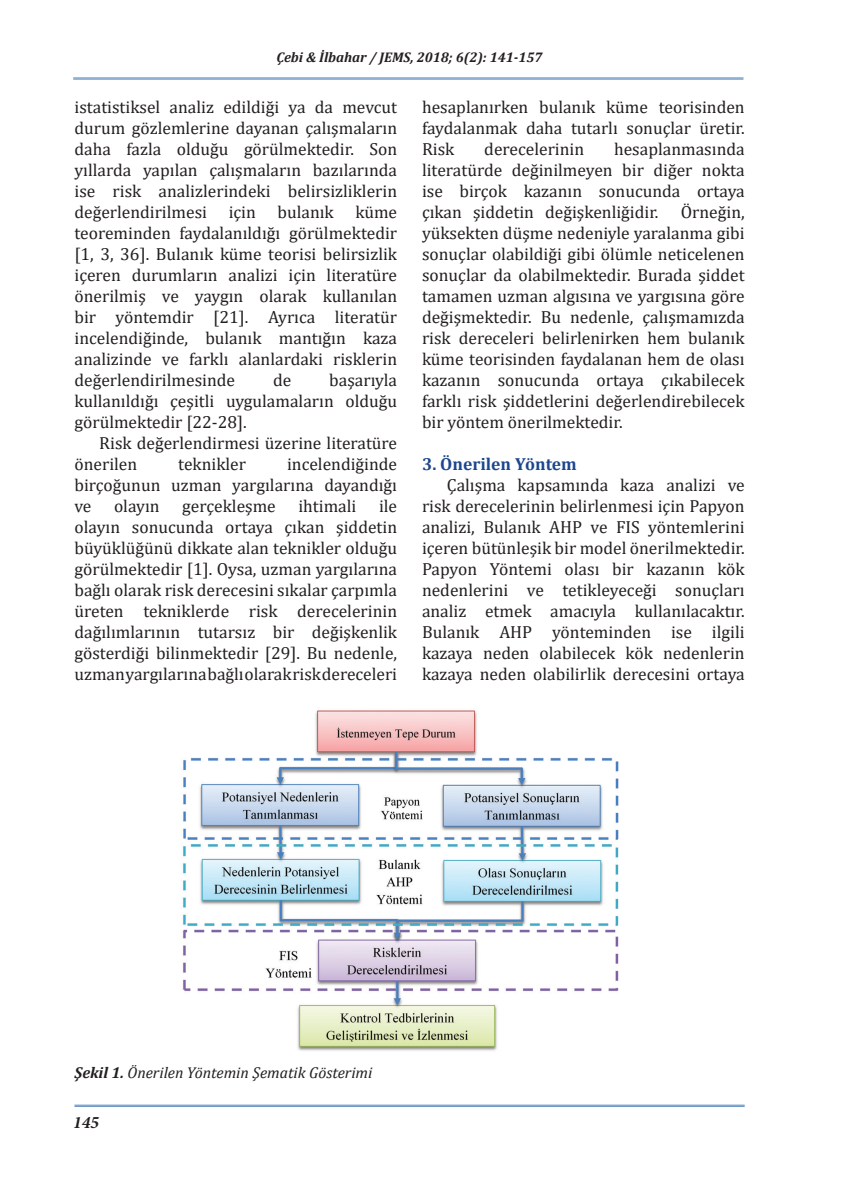
<style>
.page{position:relative;width:844px;height:1191px;background:#fff}
.page>*{position:absolute;margin:0;border:0;box-sizing:border-box;transform-origin:0 0}
.t1{font:17.5px/21px "Cambria";color:#231f20;text-align:justify}
.t2{font:700 17.5px "Cambria";color:#1c468d}
.t3{font:italic 700 17.5px "Minion Pro";color:#231f20}
.t4{font:italic 15.75px "Cambria";color:#231f20}
.t5{font:italic 700 14px "Cambria";color:#231f20}
.s1{font-weight:700}
</style>
<div class="page">
<hr style="left:74px;top:1104px;width:670px;height:1px;background:#578abe">
<hr style="left:74px;top:1106px;width:670px;height:1px;background:#578abe">
<hr style="left:73px;top:78px;width:670px;height:1px;background:#578abe">
<hr style="left:73px;top:79px;width:670px;height:1px;background:#578abe">
<img style="left:182px;top:710px;width:437px;height:341px">
<p class="t5" style="left:276px;top:48px;width:267px">Çebi &amp; İlbahar / JEMS, 2018; 6(2): 141-157</p>
<p class="t1" style="left:74px;top:96px;width:324px">istatistiksel analiz edildiği ya da mevcut durum gözlemlerine dayanan çalışmaların daha fazla olduğu görülmektedir. Son yıllarda yapılan çalışmaların bazılarında ise risk analizlerindeki belirsizliklerin değerlendirilmesi için bulanık küme teoreminden faydalanıldığı görülmektedir [1, 3, 36]. Bulanık küme teorisi belirsizlik içeren durumların analizi için literatüre önerilmiş ve yaygın olarak kullanılan bir yöntemdir [21]. Ayrıca literatür incelendiğinde, bulanık mantığın kaza analizinde ve farklı alanlardaki risklerin değerlendirilmesinde</p>
<p class="t1" style="left:74px;top:369px;width:324px;text-indent:255px">başarıyla kullanıldığı çeşitli uygulamaların olduğu görülmektedir [22-28].</p>
<p class="t1" style="left:74px;top:432px;width:324px;text-indent:25px">Risk değerlendirmesi üzerine literatüre önerilen</p>
<p class="t1" style="left:273px;top:369px;width:20px">de</p>
<p class="t1" style="left:74px;top:453px;width:324px;text-indent:212px">incelendiğinde birçoğunun uzman yargılarına dayandığı ve</p>
<p class="t1" style="left:178px;top:453px;width:69px">teknikler</p>
<p class="t1" style="left:74px;top:495px;width:324px;text-indent:304px">ile olayın sonucunda ortaya çıkan şiddetin büyüklüğünü dikkate alan teknikler olduğu görülmektedir [1]. Oysa, uzman yargılarına bağlı olarak risk derecesini sıkalar çarpımla üreten tekniklerde risk derecelerinin dağılımlarının tutarsız bir değişkenlik gösterdiği bilinmektedir [29]. Bu nedenle, uzman yargılarına bağlı olarak risk dereceleri</p>
<p class="t1" style="left:114px;top:495px;width:47px">olayın</p>
<p class="t1" style="left:182px;top:495px;width:95px">gerçekleşme</p>
<p class="t1" style="left:298px;top:495px;width:60px">ihtimali</p>
<p class="t1" style="left:422px;top:96px;width:324px">hesaplanırken bulanık küme teorisinden faydalanmak daha tutarlı sonuçlar üretir.<br>Risk</p>
<p class="t1" style="left:422px;top:138px;width:324px;text-indent:192px">hesaplanmasında literatürde değinilmeyen bir diğer nokta ise birçok kazanın sonucunda ortaya çıkan şiddetin değişkenliğidir.</p>
<p class="t1" style="left:484px;top:138px;width:101px">derecelerinin</p>
<p class="t1" style="left:422px;top:201px;width:324px;text-indent:259px">Örneğin, yüksekten düşme nedeniyle yaralanma gibi sonuçlar olabildiği gibi ölümle neticelenen sonuçlar da olabilmektedir. Burada şiddet tamamen uzman algısına ve yargısına göre değişmektedir. Bu nedenle, çalışmamızda risk dereceleri belirlenirken hem bulanık küme teorisinden faydalanan hem de olası kazanın sonucunda ortaya çıkabilecek farklı risk şiddetlerini değerlendirebilecek bir yöntem önerilmektedir.</p>
<p class="t2" style="left:422px;top:452px;width:156px">3. Önerilen Yöntem</p>
<p class="t1" style="left:422px;top:474px;width:324px;text-indent:25px">Çalışma kapsamında kaza analizi ve risk derecelerinin belirlenmesi için Papyon analizi, Bulanık AHP ve FIS yöntemlerini içeren bütünleşik bir model önerilmektedir.<br>Papyon Yöntemi olası bir kazanın kök nedenlerini ve tetikleyeceği sonuçları analiz etmek amacıyla kullanılacaktır.<br>Bulanık AHP yönteminden ise ilgili kazaya neden olabilecek kök nedenlerin kazaya neden olabilirlik derecesini ortaya</p>
<p class="t4" style="left:74px;top:1061px;width:299px"><span class="s1">Şekil 1.</span> Önerilen Yöntemin Şematik Gösterimi</p>
<p class="t3" style="left:73px;top:1109px;width:27px">145</p>
</div>
